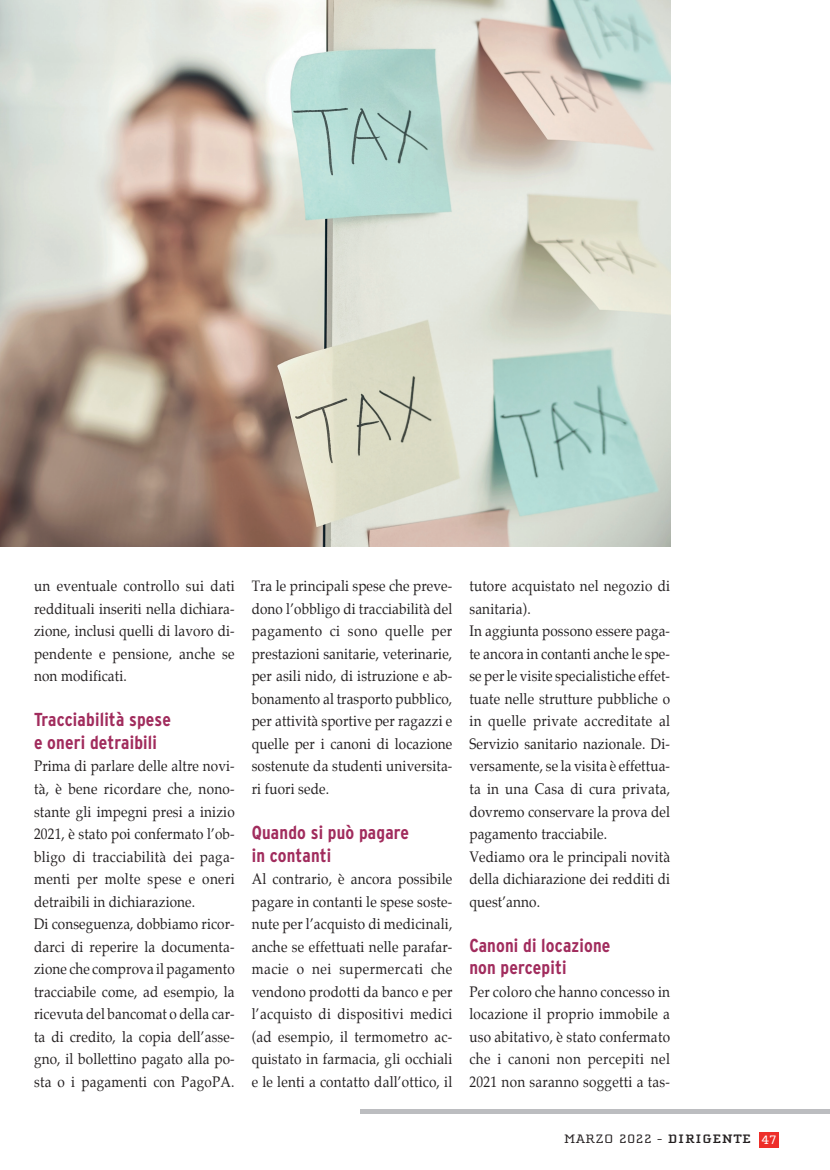
<style>
.page{position:relative;width:830px;height:1170px;background:#fff}
.page>*{position:absolute;margin:0;border:0;box-sizing:border-box;transform-origin:0 0}
.t1{font:700 condensed 18.75px/22.5px "Interstate";letter-spacing:.01em;color:#a12c5d}
.t2{font:15px/22.5px "Palatino";letter-spacing:.01em;color:#231f20;text-align:justify;scale:.9 1}
.t3{font:12.6px "Cholla Slab";letter-spacing:.05em;color:#231f20;scale:1.2 1}
.s1{font-weight:700}
.s2{color:#fff}
</style>
<div class="page">
<hr style="left:360px;top:1109px;width:469px;height:4px;background:#bcbdc0">
<div style="left:758px;top:1131px;width:20px;height:16px;background:#ee2e29"></div>
<img style="left:0;top:0;width:669px;height:546px">
<p class="t2" style="left:34px;top:575px;width:224px">un eventuale controllo sui dati reddituali inseriti nella dichiara&shy;zione, inclusi quelli di lavoro di&shy;pendente e pensione, anche se non modificati.</p>
<p class="t1" style="left:34px;top:708px;width:138px">Tracciabilità spese e oneri detraibili</p>
<p class="t2" style="left:34px;top:755px;width:224px;text-align:left">Prima di parlare delle altre novi&shy;tà, è bene ricordare che, nono&shy;stante gli impegni presi a inizio<br>2021, è stato poi confermato l’ob&shy;bligo di tracciabilità dei paga&shy;menti per molte spese e oneri detraibili in dichiarazione.<br>Di conseguenza, dobbiamo ricor&shy;darci di reperire la documenta&shy;zione che comprova il pagamento tracciabile come, ad esempio, la ricevuta del bancomat o della car&shy;ta di credito, la copia dell’asse&shy;gno, il bollettino pagato alla po&shy;sta o i pagamenti con PagoPA.</p>
<p class="t2" style="left:251px;top:575px;width:224px">Tra le principali spese che preve&shy;dono l’obbligo di tracciabilità del pagamento ci sono quelle per prestazioni sanitarie, veterinarie, per asili nido, di istruzione e ab&shy;bonamento al trasporto pubblico, per attività sportive per ragazzi e quelle per i canoni di locazione sostenute da studenti universita&shy;ri fuori sede.</p>
<p class="t1" style="left:251px;top:821px;width:159px">Quando si può pagare in contanti</p>
<p class="t2" style="left:251px;top:867px;width:224px">Al contrario, è ancora possibile pagare in contanti le spese soste&shy;nute per l’acquisto di medicinali, anche se effettuati nelle parafar&shy;macie o nei supermercati che vendono prodotti da banco e per l’acquisto di dispositivi medici (ad esempio, il termometro ac&shy;quistato in farmacia, gli occhiali e le lenti a contatto dall’ottico, il</p>
<p class="t2" style="left:469px;top:575px;width:224px;text-align:left">tutore acquistato nel negozio di sanitaria).<br>In aggiunta possono essere paga&shy;te ancora in contanti anche le spe&shy;se per le visite specialistiche effet&shy;tuate nelle strutture pubbliche o in quelle private accreditate al<br>Servizio sanitario nazionale. Di&shy;versamente, se la visita è effettua&shy;ta in una Casa di cura privata, dovremo conservare la prova del pagamento tracciabile.<br>Vediamo ora le principali novità della dichiarazione dei redditi di quest’anno.</p>
<p class="t1" style="left:469px;top:933px;width:142px">Canoni di locazione non percepiti</p>
<p class="t2" style="left:469px;top:980px;width:224px">Per coloro che hanno concesso in locazione il proprio immobile a uso abitativo, è stato confermato che i canoni non percepiti nel 2021 non saranno soggetti a tas-</p>
<p class="t3" style="left:563px;top:1132px;width:179px">MARZO 2022 - <span class="s1">DIRIGENTE</span> <span class="s2">47</span></p>
</div>
